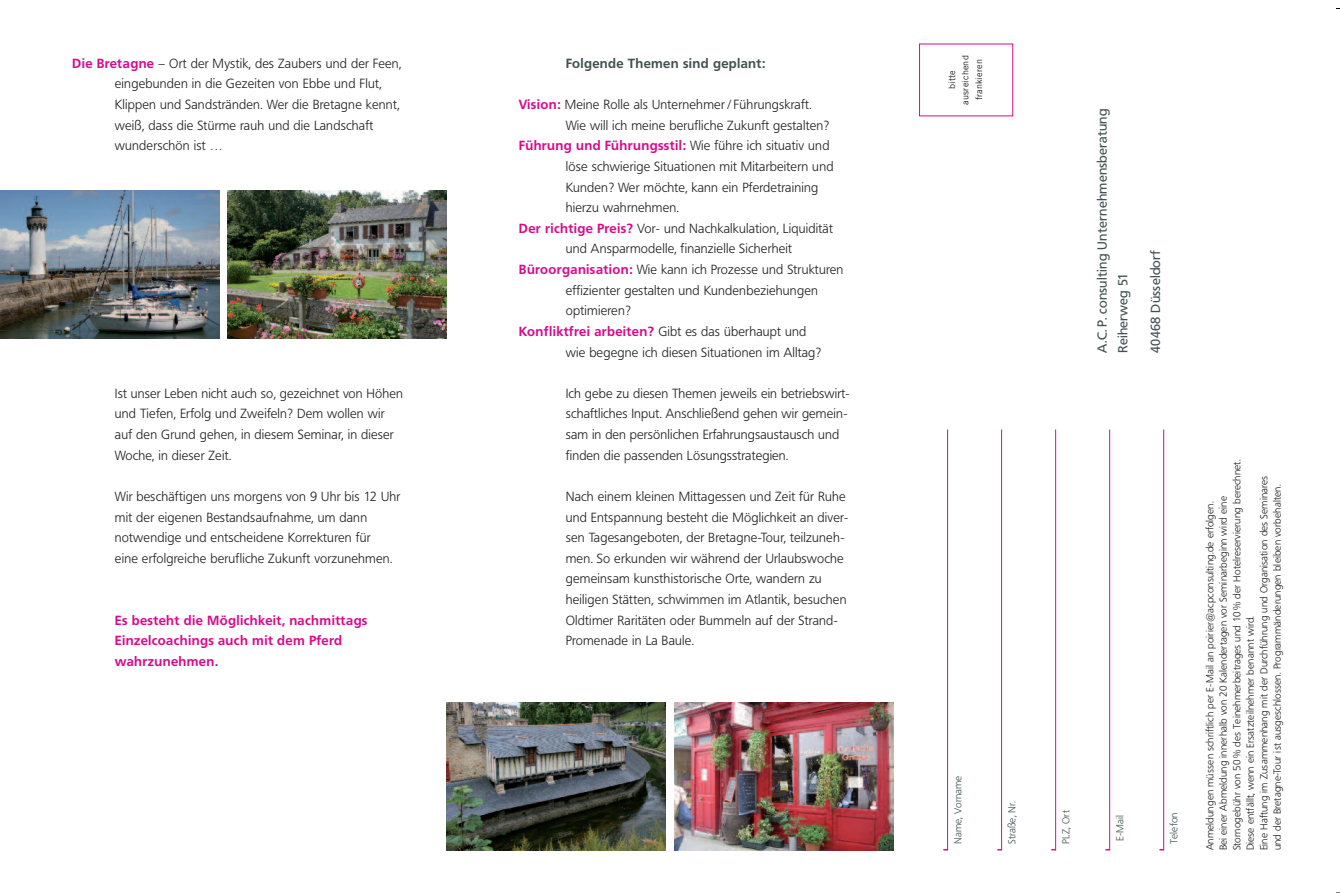
<style>
.page{position:relative;width:1340px;height:893px;background:#fff}
.page>*{position:absolute;margin:0;border:0;box-sizing:border-box;transform-origin:0 0}
.t1{font:300 13.2px/20.7px "Frutiger BQ";letter-spacing:.015em;color:#231f20}
.t2{font:700 13.2px/20.5px "Frutiger BQ";letter-spacing:.03em;color:#d70b8c}
.t3{font:13.2px/20.7px "Frutiger BQ";letter-spacing:.015em;color:#435151}
.t4{font:700 13.2px "Frutiger BQ";letter-spacing:.03em;color:#435151}
.t5{font:300 10.2px/13.5px "Frutiger BQ";letter-spacing:.015em;color:#231f20}
.t6{font:300 10.2px "Frutiger BQ";letter-spacing:.015em;color:#435151}
.t7{font:9px/13.5px "Trade Gothic";letter-spacing:.02em;color:#231f20;text-align:center}
.s1{font-weight:700;color:#d70b8c}
.s2{font-weight:300;color:#231f20}
</style>
<div class="page">
<hr style="left:0;top:8px;width:1339px;height:1px;background:#000">
<hr style="left:0;top:892px;width:1339px;height:1px;background:#000">
<div style="left:0;top:0;width:1335px;height:893px;background:#fff"></div>
<hr style="left:947px;top:429px;width:1px;height:421px;background:#d70b8c">
<hr style="left:1001px;top:429px;width:1px;height:421px;background:#d70b8c">
<hr style="left:1055px;top:429px;width:1px;height:421px;background:#d70b8c">
<hr style="left:1109px;top:429px;width:1px;height:421px;background:#d70b8c">
<hr style="left:1163px;top:429px;width:1px;height:421px;background:#d70b8c">
<img style="left:227px;top:190px;width:219px;height:148px">
<img style="left:0;top:190px;width:219px;height:148px">
<img style="left:674px;top:702px;width:219px;height:148px">
<img style="left:446px;top:702px;width:219px;height:148px">
<p class="t1" style="left:115px;top:53px;width:288px;text-indent:-43px"><span class="s1">Die Bretagne</span> – Ort der Mystik, des Zaubers und der Feen, eingebunden in die Gezeiten von Ebbe und Flut, Klippen und Sandstränden. Wer die Bretagne kennt, weiß, dass die Stürme rauh und die Landschaft wunderschön ist …</p>
<p class="t1" style="left:115px;top:383px;width:289px">Ist unser Leben nicht auch so, gezeichnet von Höhen und Tiefen, Erfolg und Zweifeln? Dem wollen wir auf den Grund gehen, in diesem Seminar, in dieser Woche, in dieser Zeit.</p>
<p class="t1" style="left:115px;top:486px;width:287px">Wir beschäftigen uns morgens von 9 Uhr bis 12 Uhr mit der eigenen Bestandsaufnahme, um dann notwendige und entscheidene Korrekturen für<br>eine erfolgreiche berufliche Zukunft vorzunehmen.</p>
<p class="t2" style="left:115px;top:610px;width:254px">Es besteht die Möglichkeit, nachmittags<br>Einzelcoachings auch mit dem Pferd wahrzunehmen.</p>
<p class="t4" style="left:566px;top:56px;width:201px">Folgende Themen sind geplant:</p>
<p class="t1" style="left:519px;top:94px;width:294px"><span class="s1">Vision:</span> Meine Rolle als Unternehmer/Führungskraft.</p>
<p class="t1" style="left:566px;top:115px;width:265px">Wie will ich meine berufliche Zukunft gestalten?</p>
<p class="t2" style="left:519px;top:136px;width:312px">Führung und Führungsstil: <span class="s2">Wie führe ich situativ und</span></p>
<p class="t1" style="left:566px;top:156px;width:269px">löse schwierige Situationen mit Mitarbeitern und</p>
<p class="t1" style="left:566px;top:177px;width:254px">Kunden? Wer möchte, kann ein Pferdetraining</p>
<p class="t1" style="left:566px;top:197px;width:115px">hierzu wahrnehmen.</p>
<p class="t1" style="left:519px;top:218px;width:315px"><span class="s1">Der richtige Preis?</span> Vor- und Nachkalkulation, Liquidität</p>
<p class="t1" style="left:566px;top:239px;width:228px">und Ansparmodelle, finanzielle Sicherheit</p>
<p class="t1" style="left:519px;top:259px;width:326px"><span class="s1">Büroorganisation:</span> Wie kann ich Prozesse und Strukturen</p>
<p class="t1" style="left:566px;top:280px;width:254px">effizienter gestalten und Kundenbeziehungen</p>
<p class="t1" style="left:566px;top:300px;width:67px">optimieren?</p>
<p class="t2" style="left:519px;top:321px;width:289px">Konfliktfrei arbeiten? <span class="s2">Gibt es das überhaupt und</span></p>
<p class="t1" style="left:566px;top:342px;width:257px">wie begegne ich diesen Situationen im Alltag?</p>
<p class="t1" style="left:566px;top:383px;width:285px">Ich gebe zu diesen Themen jeweils ein betriebswirt&shy;schaftliches Input. Anschließend gehen wir gemein&shy;sam in den persönlichen Erfahrungsaustausch und finden die passenden Lösungsstrategien.</p>
<p class="t1" style="left:566px;top:486px;width:284px">Nach einem kleinen Mittagessen und Zeit für Ruhe und Entspannung besteht die Möglichkeit an diver&shy;sen Tagesangeboten, der Bretagne-Tour, teilzuneh&shy;men. So erkunden wir während der Urlaubswoche gemeinsam kunsthistorische Orte, wandern zu heiligen Stätten, schwimmen im Atlantik, besuchen Oldtimer Raritäten oder Bummeln auf der Strand-Promenade in La Baule.</p>
<p class="t7" style="left:945px;top:105px;width:51px;rotate:-90deg">bitte ausreichend frankieren</p>
<p class="t3" style="left:1091px;top:353px;width:246px;rotate:-90deg">A.C. P. consulting Unternehmensberatung<br>Reiherweg 51</p>
<p class="t3" style="left:1145px;top:353px;width:104px;rotate:-90deg">40468 Düsseldorf</p>
<p class="t6" style="left:952px;top:844px;width:70px;rotate:-90deg">Name, Vorname</p>
<p class="t6" style="left:1006px;top:844px;width:44px;rotate:-90deg">Straße, Nr.</p>
<p class="t6" style="left:1060px;top:844px;width:35px;rotate:-90deg">PLZ, Ort</p>
<p class="t6" style="left:1114px;top:841px;width:28px;rotate:-90deg">E-Mail</p>
<p class="t6" style="left:1168px;top:844px;width:33px;rotate:-90deg">Telefon</p>
<p class="t5" style="left:1203px;top:850px;width:392px;rotate:-90deg">Anmeldungen müssen schriftlich per E-Mail an poirier@acpconsulting.de erfolgen.<br>Bei einer Abmeldung innerhalb von 20 Kalendertagen vor Seminarbeginn wird eine Stornogebühr von 50 % des Teinehmerbeitrages und 10 % der Hotelreservierung berechnet.<br>Diese entfällt, wenn ein Ersatzteilnehmer benannt wird.<br>Eine Haftung im Zusammenhang mit der Durchführung und Organisation des Seminares und der Bretagne-Tour ist ausgeschlossen. Programmänderungen bleiben vorbehalten.</p>
</div>
